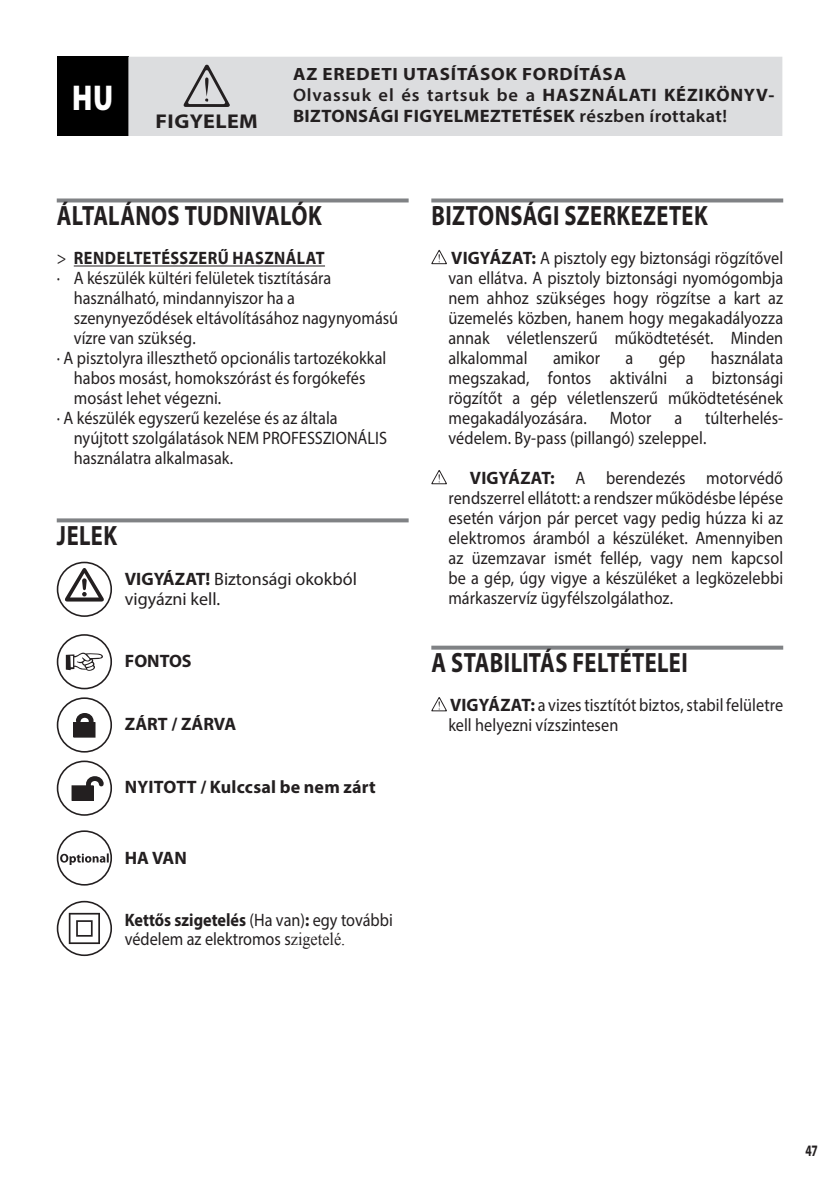
<style>
.page{position:relative;width:840px;height:1191px;background:#fff}
.page>*{position:absolute;margin:0;border:0;box-sizing:border-box;transform-origin:0 0}
.t1{font:900 36px "Myriad Pro";color:#fff;scale:.8 1}
.t2{font:700 28px "Myriad Pro";letter-spacing:.015em;color:#231f20;scale:.8 1}
.t3{font:700 20px "Myriad Pro";letter-spacing:.02em;color:#231f20;scale:1.1 1}
.t4{font:18px/20px "Myriad Pro";letter-spacing:.005em;color:#231f20;scale:.9 1}
.t5{font:700 18px/21px "Myriad Pro";letter-spacing:.02em;color:#231f20}
.t6{font:18px/20px "Myriad Pro";letter-spacing:.005em;color:#231f20}
.t7{font:700 18px "Myriad Pro";letter-spacing:.02em;color:#231f20;scale:.9 1}
.t8{font:700 18px "Myriad Pro";color:#231f20}
.t9{font:700 17.8px "Myriad Pro";letter-spacing:.04em;color:#231f20;scale:1.07 1}
.t10{font:700 16px "Myriad Pro";color:#231f20;scale:.71 1}
.s1{font-weight:600}
.s2{font-weight:400}
.s3{font-weight:700}
.s4{font-family:"Times New Roman"}
</style>
<div class="page">
<svg style="left:57px;top:198px;width:351px;height:4px"></svg>
<hr style="left:74px;top:265px;width:251px;height:1px;background:#231f20">
<svg style="left:57px;top:518px;width:351px;height:4px"></svg>
<svg style="left:57px;top:562px;width:54px;height:54px"></svg>
<div style="left:57px;top:561px;width:55px;height:56px;border:2px solid #231f20;border-radius:50%"></div>
<svg style="left:65px;top:568px;width:39px;height:33px"></svg>
<div style="left:57px;top:634px;width:55px;height:55px;border:2px solid #231f20;border-radius:50%"></div>
<svg style="left:66px;top:652px;width:37px;height:19px"></svg>
<div style="left:57px;top:697px;width:55px;height:55px;border:2px solid #231f20;border-radius:50%"></div>
<div style="left:74px;top:722px;width:21px;height:15px;background:#231f20"></div>
<div style="left:73px;top:722px;width:22px;height:15px;border:1px solid #231f20"></div>
<svg style="left:73px;top:713px;width:23px;height:17px"></svg>
<div style="left:57px;top:760px;width:55px;height:55px;border:2px solid #231f20;border-radius:50%"></div>
<div style="left:72px;top:786px;width:21px;height:14px;background:#231f20"></div>
<div style="left:72px;top:785px;width:21px;height:15px;border:1px solid #231f20"></div>
<svg style="left:84px;top:773px;width:22px;height:21px"></svg>
<div style="left:57px;top:830px;width:55px;height:55px;border:2px solid #231f20;border-radius:50%"></div>
<svg style="left:60px;top:853px;width:49px;height:12px"></svg>
<svg style="left:57px;top:901px;width:54px;height:54px"></svg>
<div style="left:57px;top:901px;width:55px;height:55px;border:2px solid #231f20;border-radius:50%"></div>
<svg style="left:69px;top:913px;width:31px;height:31px"></svg>
<svg style="left:431px;top:198px;width:351px;height:4px"></svg>
<svg style="left:431px;top:645px;width:351px;height:4px"></svg>
<svg style="left:431px;top:250px;width:15px;height:14px"></svg>
<svg style="left:431px;top:470px;width:15px;height:14px"></svg>
<svg style="left:431px;top:697px;width:15px;height:14px"></svg>
<div style="left:57px;top:57px;width:71px;height:79px;background:#000"></div>
<div style="left:128px;top:57px;width:653px;height:79px;background:#dcdddf"></div>
<svg style="left:183px;top:65px;width:47px;height:42px;background:#b3b3b5"></svg>
<h1 class="t1" style="left:72px;top:74px;width:53px">HU</h1>
<p class="t3" style="left:155px;top:108px;width:94px">FIGYELEM</p>
<p class="t9" style="left:293px;top:62px;width:312px">AZ EREDETI UTASÍTÁSOK FORDÍTÁSA</p>
<p class="t5" style="left:293px;top:84px;width:482px"><span class="s1">Olvassuk el és tartsuk be a</span> HASZNÁLATI KÉZIKÖNYV-<br>BIZTONSÁGI FIGYELMEZTETÉSEK <span class="s1">részben írottakat!</span></p>
<h2 class="t2" style="left:57px;top:197px;width:332px">ÁLTALÁNOS TUDNIVALÓK</h2>
<p class="t7" style="left:57px;top:246px;width:299px"><span class="s2">&gt;</span> RENDELTETÉSSZERŰ HASZNÁLAT</p>
<p class="t4" style="left:57px;top:268px;width:306px">· A készülék kültéri felületek tisztítására</p>
<p class="t4" style="left:74px;top:288px;width:247px">használható, mindannyiszor ha a</p>
<p class="t4" style="left:74px;top:308px;width:362px">szenynyeződések eltávolításához nagynyomású</p>
<p class="t4" style="left:74px;top:328px;width:137px">vízre van szükség.</p>
<p class="t4" style="left:57px;top:348px;width:367px">· A pisztolyra illeszthető opcionális tartozékokkal</p>
<p class="t4" style="left:74px;top:368px;width:325px">habos mosást, homokszórást és forgókefés</p>
<p class="t4" style="left:74px;top:388px;width:165px">mosást lehet végezni.</p>
<p class="t4" style="left:57px;top:408px;width:313px">· A készülék egyszerű kezelése és az általa</p>
<p class="t4" style="left:74px;top:428px;width:349px">nyújtott szolgálatások NEM PROFESSZIONÁLIS</p>
<p class="t4" style="left:74px;top:448px;width:179px">használatra alkalmasak.</p>
<h2 class="t2" style="left:57px;top:517px;width:77px">JELEK</h2>
<p class="t6" style="left:125px;top:568px;width:233px"><span class="s3">VIGYÁZAT!</span> Biztonsági okokból vigyázni kell.</p>
<p class="t5" style="left:125px;top:650px;width:68px">FONTOS</p>
<p class="t8" style="left:125px;top:712px;width:113px">ZÁRT / ZÁRVA</p>
<p class="t5" style="left:125px;top:775px;width:252px">NYITOTT / Kulccsal be nem zárt</p>
<p class="t5" style="left:125px;top:847px;width:63px">HA VAN</p>
<p class="t4" style="left:125px;top:910px;width:299px;line-height:19px"><span class="s3">Kettős szigetelés</span> (Ha van)<span class="s3">:</span> egy további védelem az elektromos s<span class="s4">zigetelé.</span></p>
<h2 class="t2" style="left:431px;top:197px;width:347px">BIZTONSÁGI SZERKEZETEK</h2>
<p class="t4" style="left:448px;top:248px;width:373px;text-align:justify"><span class="s3">VIGYÁZAT:</span> A pisztoly egy biztonsági rögzítővel van ellátva. A pisztoly biztonsági nyomógombja nem ahhoz szükséges hogy rögzítse a kart az üzemelés közben, hanem hogy megakadályozza annak véletlenszerű működtetését. Minden alkalommal</p>
<p class="t4" style="left:448px;top:348px;width:373px;text-align:justify;text-indent:262px">használata megszakad, fontos aktiválni a biztonsági rögzítőt a gép véletlenszerű működtetésének megakadályozására.</p>
<p class="t4" style="left:552px;top:348px;width:54px">amikor</p>
<p class="t4" style="left:625px;top:348px;width:10px">a</p>
<p class="t4" style="left:658px;top:348px;width:31px">gép</p>
<p class="t4" style="left:448px;top:408px;width:373px;text-indent:257px">túlterhelés&shy;védelem. By-pass (pillangó) szeleppel.</p>
<p class="t4" style="left:448px;top:468px;width:373px;text-align:justify;text-indent:22px"><span class="s3">VIGYÁZAT:</span> A berendezés motorvédő rendszerrel ellátott: a rendszer működésbe lépése esetén várjon pár percet vagy pedig húzza ki az elektromos áramból a készüléket. Amennyiben az üzemzavar ismét fellép, vagy nem kapcsol be a gép, úgy vigye a készüléket a legközelebbi márkaszervíz ügyfélszolgálathoz.</p>
<p class="t4" style="left:609px;top:408px;width:48px">Motor</p>
<p class="t4" style="left:674px;top:408px;width:10px">a</p>
<h2 class="t2" style="left:431px;top:644px;width:322px">A STABILITÁS FELTÉTELEI</h2>
<p class="t4" style="left:448px;top:695px;width:373px"><span class="s3">VIGYÁZAT:</span> a vizes tisztítót biztos, stabil felületre kell helyezni vízszintesen</p>
<p class="t10" style="left:805px;top:1140px;width:19px">47</p>
</div>
